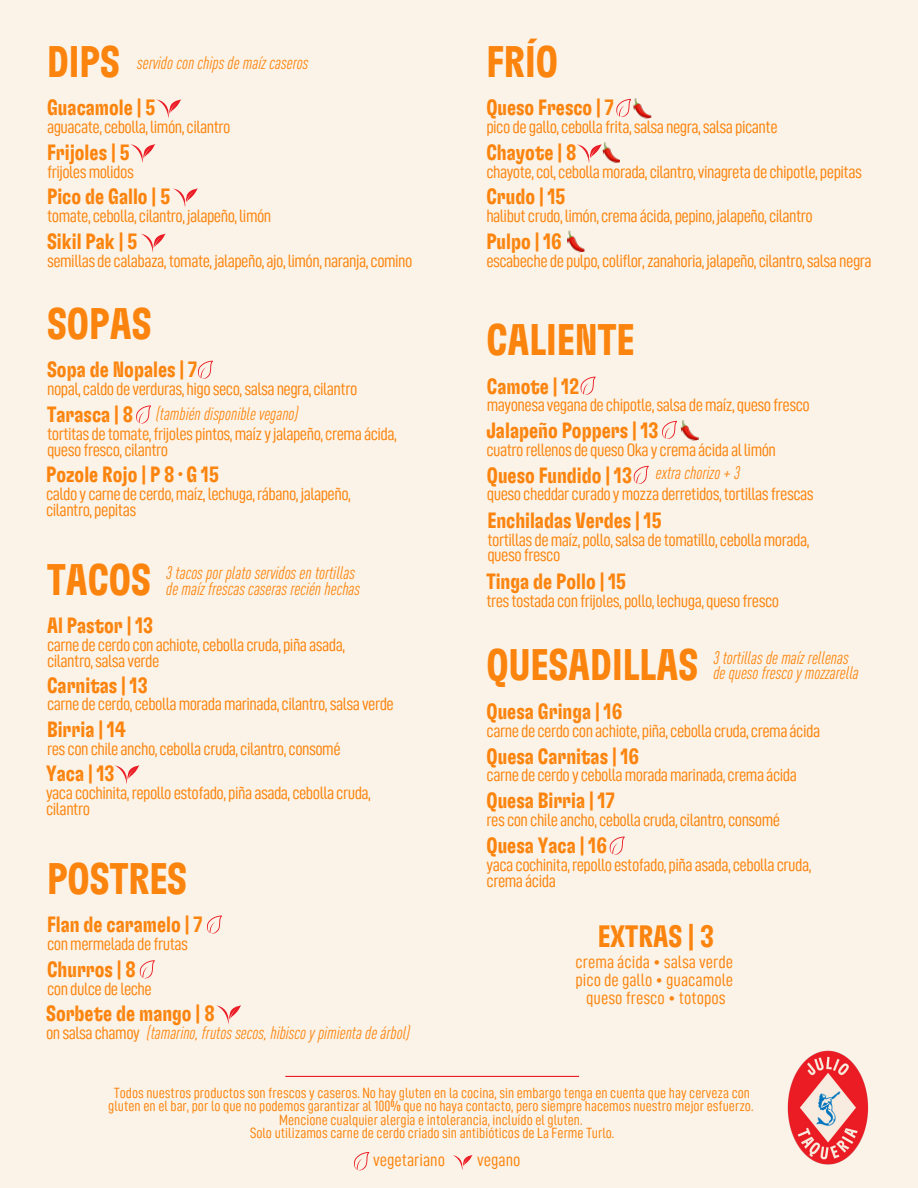
<style>
.page{position:relative;width:918px;height:1188px;background:#fbf3e7}
.page>*{position:absolute;margin:0;border:0;box-sizing:border-box;transform-origin:0 0}
.t1{font:700 extra-condensed 45px "GT Flexa";color:#fb840e}
.t2{font:700 extra-condensed 31.5px "GT Flexa";color:#fb840e}
.t3{font:700 extra-condensed 22.5px "GT Flexa";color:#fb840e}
.t4{font:18px/15.8px "D DIN Condensed";letter-spacing:-.03em;color:#fb840e}
.t5{font:italic condensed 18px/15.8px "DIN Pro";color:#fb840e}
.t6{font:18px/18px "D DIN Condensed";color:#fb840e}
.t7{font:15.9px "D DIN Condensed";color:#fb840e}
.t8{font:15px/13.5px "D DIN Condensed";color:#fb840e;text-align:center}
.s1{font-family:"D DIN Condensed";font-style:normal;font-stretch:normal}
</style>
<div class="page">
<hr style="left:285px;top:1076px;width:294px;height:1px;background:#eb1c25">
<svg style="left:577px;top:144px;width:25px;height:19px"></svg>
<img style="left:602px;top:142px;width:18px;height:21px">
<svg style="left:616px;top:99px;width:15px;height:18px"></svg>
<img style="left:633px;top:98px;width:18px;height:21px">
<img style="left:567px;top:230px;width:18px;height:23px">
<svg style="left:453px;top:1155px;width:20px;height:15px"></svg>
<svg style="left:354px;top:1152px;width:15px;height:18px"></svg>
<img style="left:787px;top:1050px;width:82px;height:115px">
<svg style="left:141px;top:234px;width:25px;height:19px"></svg>
<svg style="left:157px;top:100px;width:24px;height:18px"></svg>
<svg style="left:174px;top:189px;width:24px;height:18px"></svg>
<svg style="left:130px;top:144px;width:25px;height:19px"></svg>
<svg style="left:136px;top:405px;width:15px;height:18px"></svg>
<svg style="left:198px;top:361px;width:15px;height:18px"></svg>
<svg style="left:115px;top:765px;width:24px;height:19px"></svg>
<svg style="left:216px;top:1005px;width:25px;height:19px"></svg>
<svg style="left:140px;top:960px;width:14px;height:18px"></svg>
<svg style="left:207px;top:916px;width:15px;height:18px"></svg>
<svg style="left:610px;top:837px;width:14px;height:18px"></svg>
<img style="left:680px;top:420px;width:19px;height:21px">
<svg style="left:581px;top:377px;width:14px;height:18px"></svg>
<svg style="left:634px;top:466px;width:14px;height:18px"></svg>
<svg style="left:662px;top:421px;width:15px;height:18px"></svg>
<h4 class="t1" style="left:47px;top:41px;width:74px">DIPS</h4>
<p class="t5" style="left:137px;top:54px;width:173px">servido con chips de maíz caseros</p>
<p class="t3" style="left:47px;top:97px;width:110px">Guacamole | 5</p>
<h3 class="t4" style="left:47px;top:119px;width:185px">aguacate, cebolla,limón, cilantro</h3>
<p class="t3" style="left:47px;top:142px;width:84px">Frijoles | 5</p>
<h4 class="t4" style="left:47px;top:164px;width:88px">frijolesmolidos</h4>
<h3 class="t3" style="left:47px;top:186px;width:125px">Pico de Gallo | 5</h3>
<p class="t4" style="left:47px;top:208px;width:226px">tomate, cebolla, cilantro, jalapeño,limón</p>
<h3 class="t3" style="left:47px;top:231px;width:92px">Sikil Pak | 5</h3>
<h4 class="t4" style="left:47px;top:253px;width:367px">semillas de calabaza,tomate, jalapeño, ajo,limón, naranja, comino</h4>
<h4 class="t1" style="left:47px;top:303px;width:106px">SOPAS</h4>
<h4 class="t3" style="left:47px;top:359px;width:152px">Sopa de Nopales | 7</h4>
<p class="t4" style="left:47px;top:381px;width:312px">nopal, caldo de verduras, higo seco,salsa negra, cilantro</p>
<h3 class="t3" style="left:47px;top:404px;width:88px">Tarasca | 8</h3>
<p class="t5" style="left:156px;top:406px;width:144px">(también disponible vegano)</p>
<h4 class="t4" style="left:47px;top:426px;width:351px">tortitas de tomate,frijoles pintos,maízyjalapeño, crema ácida, queso fresco, cilantro</h4>
<h1 class="t3" style="left:46px;top:464px;width:130px">Pozole Rojo | P 8</h1>
<h4 class="t7" style="left:177px;top:466px;width:8px">•</h4>
<h1 class="t3" style="left:186px;top:464px;width:34px">G15</h1>
<h3 class="t4" style="left:46px;top:486px;width:306px">caldo y carne de cerdo,maíz,lechuga,rábano, jalapeño, cilantro, pepitas</h3>
<p class="t1" style="left:47px;top:559px;width:105px">TACOS</p>
<h3 class="t5" style="left:166px;top:565px;width:190px">3 tacos por plato servidos en tortillas</h3>
<h3 class="t5" style="left:166px;top:580px;width:195px">de maíz frescas caseras recién hechas</h3>
<h4 class="t3" style="left:47px;top:615px;width:108px">Al Pastor | 13</h4>
<h3 class="t4" style="left:47px;top:637px;width:300px">carne de cerdo con achiote, cebolla cruda, piña asada, cilantro,salsa verde</h3>
<h3 class="t3" style="left:47px;top:675px;width:102px">Carnitas | 13</h3>
<p class="t4" style="left:47px;top:697px;width:348px">carne de cerdo, cebollamoradamarinada, cilantro,salsa verde</p>
<h4 class="t3" style="left:47px;top:719px;width:80px">Birria | 14</h4>
<h1 class="t4" style="left:47px;top:741px;width:295px">res con chile ancho, cebolla cruda, cilantro, consomé</h1>
<p class="t3" style="left:46px;top:763px;width:70px">Yaca | 13</p>
<p class="t4" style="left:46px;top:785px;width:326px">yaca cochinita,repollo estofado, piña asada, cebolla cruda, cilantro</p>
<p class="t1" style="left:47px;top:858px;width:141px">POSTRES</p>
<h3 class="t3" style="left:47px;top:914px;width:157px">Flan de caramelo | 7</h3>
<h4 class="t4" style="left:47px;top:936px;width:143px">conmermelada de frutas</h4>
<h3 class="t3" style="left:47px;top:959px;width:90px">Churros | 8</h3>
<h4 class="t4" style="left:47px;top:981px;width:106px">con dulce de leche</h4>
<h4 class="t3" style="left:46px;top:1003px;width:170px">Sorbete de mango | 8</h4>
<h4 class="t5" style="left:46px;top:1025px;width:365px"><span class="s1">on salsa chamoy</span> (tamarino, frutos secos, hibisco y pimienta de árbol)</h4>
<h1 class="t1" style="left:486px;top:41px;width:73px">FRÍO</h1>
<h3 class="t3" style="left:486px;top:97px;width:129px">Queso Fresco | 7</h3>
<p class="t4" style="left:486px;top:119px;width:293px">pico de gallo, cebolla frita,salsa negra,salsa picante</p>
<p class="t3" style="left:486px;top:142px;width:92px">Chayote | 8</p>
<h4 class="t4" style="left:486px;top:164px;width:377px">chayote, col, cebollamorada, cilantro,vinagreta de chipotle, pepitas</h4>
<h4 class="t3" style="left:486px;top:186px;width:81px">Crudo | 15</h4>
<h3 class="t4" style="left:486px;top:208px;width:328px">halibut crudo,limón, crema ácida, pepino, jalapeño, cilantro</h3>
<h4 class="t3" style="left:486px;top:231px;width:77px">Pulpo | 16</h4>
<h3 class="t4" style="left:486px;top:253px;width:387px">escabeche de pulpo, coliflor,zanahoria, jalapeño, cilantro,salsa negra</h3>
<h4 class="t1" style="left:486px;top:319px;width:150px">CALIENTE</h4>
<h3 class="t3" style="left:487px;top:376px;width:94px">Camote | 12</h3>
<h4 class="t4" style="left:487px;top:398px;width:325px">mayonesa vegana de chipotle,salsa demaíz, queso fresco</h4>
<h1 class="t3" style="left:486px;top:420px;width:174px">Jalapeño Poppers | 13</h1>
<h4 class="t4" style="left:486px;top:442px;width:291px">cuatro rellenos de quesoOka y crema ácida allimón</h4>
<h3 class="t3" style="left:487px;top:465px;width:147px">Queso Fundido | 13</h3>
<h4 class="t4" style="left:487px;top:487px;width:328px">queso cheddar curado ymozza derretidos,tortillasfrescas</h4>
<p class="t5" style="left:656px;top:465px;width:86px">extra chorizo + 3</p>
<h3 class="t3" style="left:487px;top:510px;width:176px">Enchiladas Verdes | 15</h3>
<h4 class="t4" style="left:487px;top:532px;width:323px">tortillas demaíz, pollo,salsa de tomatillo, cebollamorada, queso fresco</h4>
<h3 class="t3" style="left:486px;top:571px;width:141px">Tinga de Pollo | 15</h3>
<p class="t4" style="left:486px;top:593px;width:294px">trestostada con frijoles, pollo,lechuga, queso fresco</p>
<h4 class="t1" style="left:487px;top:644px;width:213px">QUESADILLAS</h4>
<h3 class="t5" style="left:713px;top:649px;width:147px">3 tortillas de maíz rellenas de queso fresco y mozzarella</h3>
<h4 class="t3" style="left:487px;top:701px;width:137px">Quesa Gringa | 16</h4>
<h3 class="t4" style="left:487px;top:723px;width:335px">carne de cerdo con achiote, piña, cebolla cruda, crema ácida</h3>
<h4 class="t3" style="left:487px;top:746px;width:154px">Quesa Carnitas | 16</h4>
<h3 class="t4" style="left:487px;top:768px;width:312px">carne de cerdo y cebollamoradamarinada, crema ácida</h3>
<h4 class="t3" style="left:487px;top:790px;width:130px">Quesa Birria | 17</h4>
<h1 class="t4" style="left:487px;top:812px;width:295px">res con chile ancho, cebolla cruda, cilantro, consomé</h1>
<h4 class="t3" style="left:487px;top:835px;width:122px">Quesa Yaca | 16</h4>
<h3 class="t4" style="left:487px;top:857px;width:326px">yaca cochinita,repollo estofado, piña asada, cebolla cruda, crema ácida</h3>
<h3 class="t2" style="left:598px;top:922px;width:118px">EXTRAS | 3</h3>
<p class="t6" style="left:575px;top:953px;width:159px">crema ácida • salsa verde pico de gallo • guacamole</p>
<h4 class="t6" style="left:586px;top:989px;width:141px">queso fresco • totopos</h4>
<p class="t8" style="left:108px;top:1086px;width:647px">Todos nuestros productos son frescos y caseros. No hay gluten en la cocina, sin embargo tenga en cuenta que hay cerveza con gluten en el bar, por lo que no podemos garantizar al 100% que no haya contacto, pero siempre hacemos nuestro mejor esfuerzo.</p>
<h4 class="t8" style="left:279px;top:1113px;width:305px">Mencione cualquier alergia e intolerancia, incluído el gluten.</h4>
<h1 class="t8" style="left:250px;top:1126px;width:366px">Solo utilizamos carne de cerdo criado sin antibióticos de La Ferme Turlo.</h1>
<p class="t6" style="left:373px;top:1151px;width:73px">vegetariano</p>
<h3 class="t4" style="left:477px;top:1152px;width:45px">vegano</h3>
</div>
